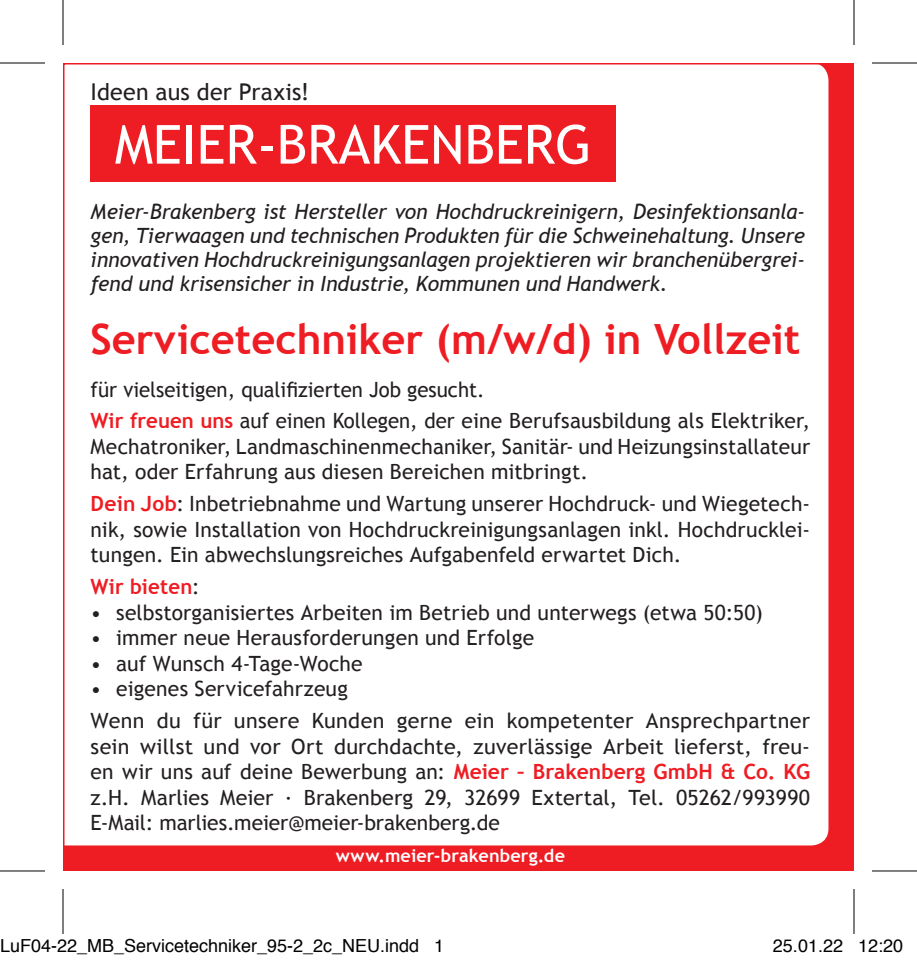
<style>
.page{position:relative;width:917px;height:961px;background:#fff}
.page>*{position:absolute;margin:0;border:0;box-sizing:border-box;transform-origin:0 0}
.t1{font:53.7px "Trebuchet MS";color:#fff}
.t2{font:700 41.7px "Trebuchet MS";color:#ee1d23}
.t3{font:23.1px "Trebuchet MS";letter-spacing:.01em;color:#231f20}
.t4{font:21px/25.5px "Trebuchet MS";letter-spacing:.005em;color:#231f20}
.t5{font:italic 21px/24px "Trebuchet MS";color:#231f20;text-align:justify}
.t6{font:700 21px "Trebuchet MS";letter-spacing:.01em;color:#ee1d23}
.t7{font:18px "Helvetica";color:#000}
.t8{font:700 18px "Trebuchet MS";letter-spacing:.01em;color:#fff}
.s1{font-weight:700;color:#ee1d23}
.s2{font-weight:400;color:#231f20}
</style>
<div class="page">
<div style="left:63px;top:63px;width:791px;height:808px;background:#ee1d23"></div>
<div style="left:66px;top:66px;width:762px;height:779px;background:#fff"></div>
<div style="left:91px;top:105px;width:525px;height:76px;background:#ee1d23"></div>
<svg style="left:0;top:871px;width:45px;height:1px"></svg>
<svg style="left:872px;top:871px;width:45px;height:1px"></svg>
<svg style="left:854px;top:0;width:1px;height:45px"></svg>
<svg style="left:854px;top:889px;width:1px;height:45px"></svg>
<hr style="left:0;top:62px;width:45px;height:2px;background:#000">
<hr style="left:872px;top:62px;width:45px;height:2px;background:#000">
<hr style="left:0;top:870px;width:45px;height:1px;background:#000">
<hr style="left:872px;top:870px;width:45px;height:1px;background:#000">
<hr style="left:62px;top:0;width:2px;height:45px;background:#000">
<hr style="left:62px;top:889px;width:2px;height:45px;background:#000">
<hr style="left:853px;top:0;width:1px;height:45px;background:#000">
<hr style="left:853px;top:889px;width:1px;height:45px;background:#000">
<p class="t3" style="left:91px;top:78px;width:220px">Ideen aus der Praxis!</p>
<h1 class="t1" style="left:115px;top:113px;width:478px">MEIER-BRAKENBERG</h1>
<p class="t5" style="left:91px;top:200px;width:716px">Meier-Brakenberg ist Hersteller von Hochdruckreinigern, Desinfektionsanla&shy;gen, Tierwaagen und technischen Produkten für die Schweinehaltung. Unsere innovativen Hochdruckreinigungsanlagen projektieren wir branchenübergrei&shy;fend und krisensicher in Industrie, Kommunen und Handwerk.</p>
<h2 class="t2" style="left:91px;top:313px;width:711px">Servicetechniker (m/w/d) in Vollzeit</h2>
<p class="t4" style="left:91px;top:373px;width:721px;line-height:31.8px">für vielseitigen, qualifizierten Job gesucht.<br><span class="s1">Wir freuen uns</span> auf einen Kollegen, der eine Berufsausbildung als Elektriker,</p>
<p class="t4" style="left:91px;top:434px;width:721px">Mechatroniker, Landmaschinenmechaniker, Sanitär- und Heizungsinstallateur hat, oder Erfahrung aus diesen Bereichen mitbringt.</p>
<p class="t4" style="left:91px;top:491px;width:721px;text-align:justify"><span class="s1">Dein Job</span>: Inbetriebnahme und Wartung unserer Hochdruck- und Wiegetech&shy;nik, sowie Installation von Hochdruckreinigungsanlagen inkl. Hochdrucklei&shy;tungen. Ein abwechslungsreiches Aufgabenfeld erwartet Dich.</p>
<p class="t6" style="left:91px;top:574px;width:110px">Wir bieten<span class="s2">:</span></p>
<p class="t4" style="left:91px;top:600px;width:674px">• selbstorganisiertes Arbeiten im Betrieb und unterwegs (etwa 50:50)</p>
<p class="t4" style="left:91px;top:625px;width:445px">• immer neue Herausforderungen und Erfolge</p>
<p class="t4" style="left:91px;top:651px;width:274px">• auf Wunsch 4-Tage-Woche</p>
<p class="t4" style="left:91px;top:673px;width:721px;line-height:31.8px">• eigenes Servicefahrzeug<br>Wenn du für unsere Kunden gerne ein kompetenter Ansprechpartner</p>
<p class="t4" style="left:91px;top:734px;width:721px;text-align:justify">sein willst und vor Ort durchdachte, zuverlässige Arbeit lieferst, freu&shy;en wir uns auf deine Bewerbung an: <span class="s1">Meier – Brakenberg GmbH &amp; Co. KG </span>z.H. Marlies Meier · Brakenberg 29, 32699 Extertal, Tel. 05262/993990<br>E-Mail: marlies.meier@meier-brakenberg.de</p>
<p class="t8" style="left:336px;top:845px;width:231px">www.meier-brakenberg.de</p>
<p class="t7" style="left:0;top:932px;width:446px">LuF04-22_MB_Servicetechniker_95-2_2c_NEU.indd 1</p>
<p class="t7" style="left:773px;top:932px;width:132px">25.01.22 12:20</p>
</div>
